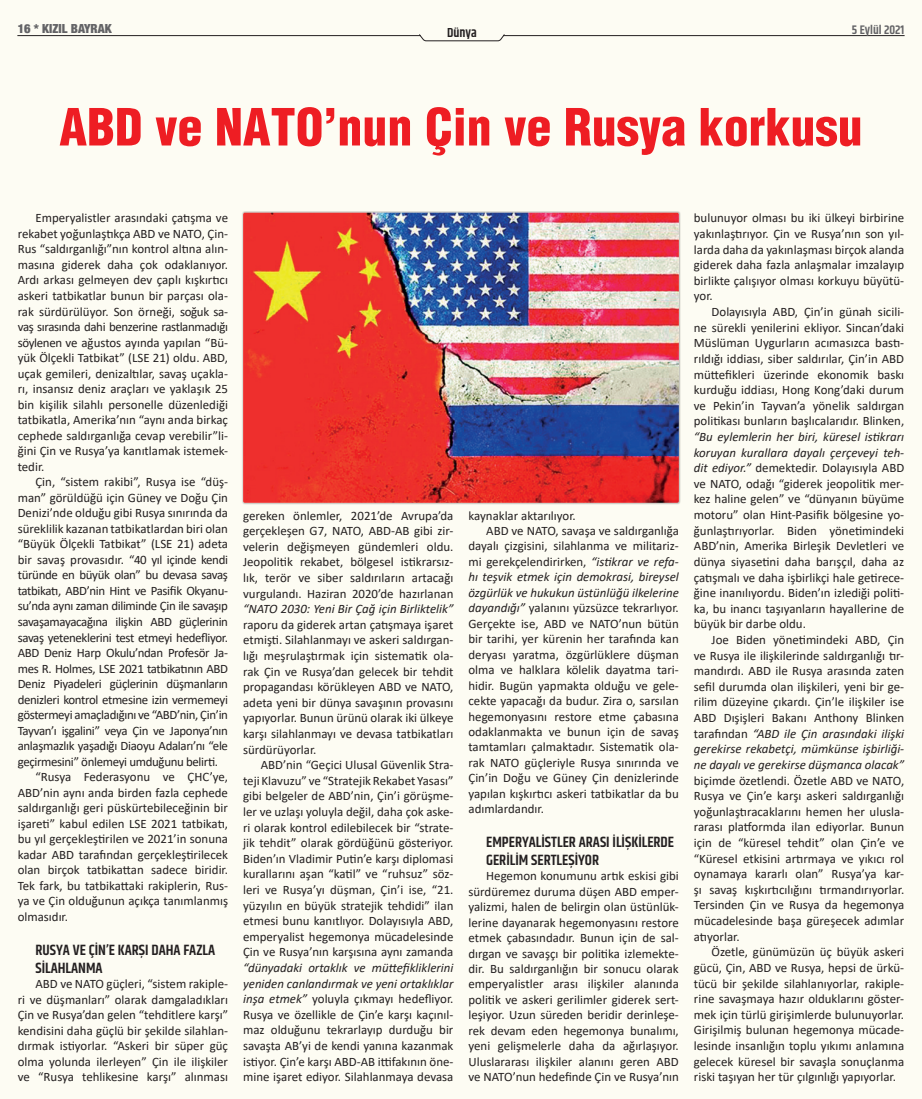
<style>
.page{position:relative;width:922px;height:1099px;background:#fff}
.page>*{position:absolute;margin:0;border:0;box-sizing:border-box;transform-origin:0 0}
.ana_başlık{font:900 condensed 50px "Helvetica";color:#ee1d23}
.ara_başlık{font:600 15px/18.1px "Khand";color:#231f20}
.t1{font:600 13.12px "Khand";color:#231f20}
.Normal__Web{font:12.88px/15.6px "Calibri";color:#231f20;text-align:justify}
.t2{font:900 condensed 12.5px "Helvetica Neue";color:#636366}
.t3{font:600 12.5px "Khand";color:#636366}
.s1{font-style:italic}
</style>
<div class="page">
<div style="left:0;top:0;width:921px;height:1098px;background:#fdfcf3"></div>
<hr style="left:18px;top:35px;width:402px;height:1px;background:#231f20">
<hr style="left:503px;top:35px;width:400px;height:1px;background:#231f20">
<svg style="left:419px;top:34px;width:85px;height:7px"></svg>
<img style="left:243px;top:213px;width:435px;height:290px">
<p class="t2" style="left:18px;top:20px;width:95px">16 * KIZIL BAYRAK</p>
<p class="t3" style="left:851px;top:22px;width:54px">5 Eylül 2021</p>
<p class="t1" style="left:447px;top:24px;width:31px">Dünya</p>
<p class="ana_başlık" style="left:59px;top:96px;width:804px">ABD ve NATO’nun Çin ve Rusya korkusu</p>
<p class="Normal__Web" style="left:18px;top:210px;width:212px;text-indent:18px">Emperyalistler arasındaki çatışma ve rekabet yoğunlaştıkça ABD ve NATO, Çin-Rus “saldırganlığı”nın kontrol altına alın&shy;masına giderek daha çok odaklanıyor.<br>Ardı arkası gelmeyen dev çaplı kışkırtıcı askeri tatbikatlar bunun bir parçası ola&shy;rak sürdürülüyor. Son örneği, soğuk sa&shy;vaş sırasında dahi benzerine rastlanmadığı söylenen ve ağustos ayında yapılan “Bü&shy;yük Ölçekli Tatbikat” (LSE 21) oldu. ABD, uçak gemileri, denizaltılar, savaş uçakla&shy;rı, insansız deniz araçları ve yaklaşık 25 bin kişilik silahlı personelle düzenlediği tatbikatla, Amerika’nın “aynı anda birkaç cephede saldırganlığa cevap verebilir”li&shy;ğini Çin ve Rusya’ya kanıtlamak istemek&shy;tedir.</p>
<p class="Normal__Web" style="left:18px;top:474px;width:212px;text-indent:18px">Çin, “sistem rakibi”, Rusya ise “düş&shy;man” görüldüğü için Güney ve Doğu Çin Denizi’nde olduğu gibi Rusya sınırında da süreklilik kazanan tatbikatlardan biri olan “Büyük Ölçekli Tatbikat” (LSE 21) adeta bir savaş provasıdır. “40 yıl içinde kendi türünde en büyük olan” bu devasa savaş tatbikatı, ABD’nin Hint ve Pasifik Okyanu&shy;su’nda aynı zaman diliminde Çin ile savaşıp savaşamayacağına ilişkin ABD güçlerinin savaş yeteneklerini test etmeyi hedefliyor.<br>ABD Deniz Harp Okulu’ndan Profesör Ja&shy;mes R. Holmes, LSE 2021 tatbikatının ABD Deniz Piyadeleri güçlerinin düşmanların denizleri kontrol etmesine izin vermemeyi göstermeyi amaçladığını ve “ABD’nin, Çin’in Tayvan’ı işgalini” veya Çin ve Japonya’nın anlaşmazlık yaşadığı Diaoyu Adaları’nı “ele geçirmesini” önlemeyi umduğunu belirti.</p>
<p class="Normal__Web" style="left:18px;top:768px;width:212px;text-indent:18px">“Rusya Federasyonu ve ÇHC’ye, ABD’nin aynı anda birden fazla cephede saldırganlığı geri püskürtebileceğinin bir işareti” kabul edilen LSE 2021 tatbikatı, bu yıl gerçekleştirilen ve 2021’in sonuna kadar ABD tarafından gerçekleştirilecek olan birçok tatbikattan sadece biridir.<br>Tek fark, bu tatbikattaki rakiplerin, Rus&shy;ya ve Çin olduğunun açıkça tanımlanmış olmasıdır.</p>
<p class="ara_başlık" style="left:35px;top:941px;width:181px">RUSYA VE ÇIN’E KARŞI DAHA FAZLA<br>SILAHLANMA</p>
<p class="Normal__Web" style="left:18px;top:975px;width:212px;text-indent:18px">ABD ve NATO güçleri, “sistem rakiple&shy;ri ve düşmanları” olarak damgaladıkları Çin ve Rusya’dan gelen “tehditlere karşı” kendisini daha güçlü bir şekilde silahlan&shy;dırmak istiyorlar. “Askeri bir süper güç olma yolunda ilerleyen” Çin ile ilişkiler ve “Rusya tehlikesine karşı” alınması</p>
<p class="Normal__Web" style="left:243px;top:507px;width:212px">gereken önlemler, 2021’de Avrupa’da gerçekleşen G7, NATO, ABD-AB gibi zir&shy;velerin değişmeyen gündemleri oldu.<br>Jeopolitik rekabet, bölgesel istikrarsız&shy;lık, terör ve siber saldırıların artacağı vurgulandı. Haziran 2020’de hazırlanan <span class="s1">“NATO 2030: Yeni Bir Çağ için Birliktelik” </span>raporu da giderek artan çatışmaya işaret etmişti. Silahlanmayı ve askeri saldırgan&shy;lığı meşrulaştırmak için sistematik ola&shy;rak Çin ve Rusya’dan gelecek bir tehdit propagandası körükleyen ABD ve NATO, adeta yeni bir dünya savaşının provasını yapıyorlar. Bunun ürünü olarak iki ülkeye karşı silahlanmayı ve devasa tatbikatları sürdürüyorlar.</p>
<p class="Normal__Web" style="left:243px;top:756px;width:212px;text-indent:18px">ABD’nin “Geçici Ulusal Güvenlik Stra&shy;teji Klavuzu” ve “Stratejik Rekabet Yasası” gibi belgeler de ABD’nin, Çin’i görüşme&shy;ler ve uzlaşı yoluyla değil, daha çok aske&shy;ri olarak kontrol edilebilecek bir “strate&shy;jik tehdit” olarak gördüğünü gösteriyor.<br>Biden’ın Vladimir Putin’e karşı diplomasi kurallarını aşan “katil” ve “ruhsuz” söz&shy;leri ve Rusya’yı düşman, Çin’i ise, “21. yüzyılın en büyük stratejik tehdidi” ilan etmesi bunu kanıtlıyor. Dolayısıyla ABD, emperyalist hegemonya mücadelesinde Çin ve Rusya’nın karşısına aynı zamanda <span class="s1">“dünyadaki ortaklık ve müttefikliklerini yeniden canlandırmak ve yeni ortaklıklar inşa etmek”</span> yoluyla çıkmayı hedefliyor.<br>Rusya ve özellikle de Çin’e karşı kaçınıl&shy;maz olduğunu tekrarlayıp durduğu bir savaşta AB’yi de kendi yanına kazanmak istiyor. Çin’e karşı ABD-AB ittifakının öne&shy;mine işaret ediyor. Silahlanmaya devasa</p>
<p class="Normal__Web" style="left:468px;top:507px;width:109px">kaynaklar aktarılıyor.</p>
<p class="Normal__Web" style="left:468px;top:522px;width:212px;text-indent:18px">ABD ve NATO, savaşa ve saldırganlığa dayalı çizgisini, silahlanma ve militariz&shy;mi gerekçelendirirken, <span class="s1">“istikrar ve refa&shy;hı teşvik etmek için demokrasi, bireysel özgürlük ve hukukun üstünlüğü ilkelerine dayandığı”</span> yalanını yüzsüzce tekrarlıyor.<br>Gerçekte ise, ABD ve NATO’nun bütün bir tarihi, yer kürenin her tarafında kan deryası yaratma, özgürlüklere düşman olma ve halklara kölelik dayatma tari&shy;hidir. Bugün yapmakta olduğu ve gele&shy;cekte yapacağı da budur. Zira o, sarsılan hegemonyasını restore etme çabasına odaklanmakta ve bunun için de savaş tamtamları çalmaktadır. Sistematik ola&shy;rak NATO güçleriyle Rusya sınırında ve Çin’in Doğu ve Güney Çin denizlerinde yapılan kışkırtıcı askeri tatbikatlar da bu adımlardandır.</p>
<p class="ara_başlık" style="left:486px;top:833px;width:189px">EMPERYALISTLER ARASI ILIŞKILERDE<br>GERILIM SERTLEŞIYOR</p>
<p class="Normal__Web" style="left:468px;top:867px;width:212px;text-indent:18px">Hegemon konumunu artık eskisi gibi sürdüremez duruma düşen ABD emper&shy;yalizmi, halen de belirgin olan üstünlük&shy;lerine dayanarak hegemonyasını restore etmek çabasındadır. Bunun için de sal&shy;dırgan ve savaşçı bir politika izlemekte&shy;dir. Bu saldırganlığın bir sonucu olarak emperyalistler arası ilişkiler alanında politik ve askeri gerilimler giderek sert&shy;leşiyor. Uzun süreden beridir derinleşe&shy;rek devam eden hegemonya bunalımı, yeni gelişmelerle daha da ağırlaşıyor.<br>Uluslararası ilişkiler alanını geren ABD ve NATO’nun hedefinde Çin ve Rusya’nın</p>
<p class="Normal__Web" style="left:693px;top:210px;width:212px">bulunuyor olması bu iki ülkeyi birbirine yakınlaştırıyor. Çin ve Rusya’nın son yıl&shy;larda daha da yakınlaşması birçok alanda giderek daha fazla anlaşmalar imzalayıp birlikte çalışıyor olması korkuyu büyütü&shy;yor.</p>
<p class="Normal__Web" style="left:693px;top:303px;width:212px;text-indent:18px">Dolayısıyla ABD, Çin’in günah sicili&shy;ne sürekli yenilerini ekliyor. Sincan’daki Müslüman Uygurların acımasızca bastı&shy;rıldığı iddiası, siber saldırılar, Çin’in ABD müttefikleri üzerinde ekonomik baskı kurduğu iddiası, Hong Kong’daki durum ve Pekin’in Tayvan’a yönelik saldırgan politikası bunların başlıcalarıdır. Blinken, <span class="s1">“Bu eylemlerin her biri, küresel istikrarı koruyan kurallara dayalı çerçeveyi teh&shy;dit ediyor.”</span> demektedir. Dolayısıyla ABD ve NATO, odağı “giderek jeopolitik mer&shy;kez haline gelen” ve “dünyanın büyüme motoru” olan Hint-Pasifik bölgesine yo&shy;ğunlaştırıyorlar. Biden yönetimindeki ABD’nin, Amerika Birleşik Devletleri ve dünya siyasetini daha barışçıl, daha az çatışmalı ve daha işbirlikçi hale getirece&shy;ğine inanılıyordu. Biden’ın izlediği politi&shy;ka, bu inancı taşıyanların hayallerine de büyük bir darbe oldu.</p>
<p class="Normal__Web" style="left:693px;top:631px;width:212px;text-indent:18px">Joe Biden yönetimindeki ABD, Çin ve Rusya ile ilişkilerinde saldırganlığı tır&shy;mandırdı. ABD ile Rusya arasında zaten sefil durumda olan ilişkileri, yeni bir ge&shy;rilim düzeyine çıkardı. Çin’le ilişkiler ise ABD Dışişleri Bakanı Anthony Blinken tarafından <span class="s1">“ABD ile Çin arasındaki ilişki gerekirse rekabetçi, mümkünse işbirliği&shy;ne dayalı ve gerekirse düşmanca olacak” </span>biçimde özetlendi. Özetle ABD ve NATO, Rusya ve Çin’e karşı askeri saldırganlığı yoğunlaştıracaklarını hemen her ulusla&shy;rarası platformda ilan ediyorlar. Bunun için de “küresel tehdit” olan Çin’e ve “Küresel etkisini artırmaya ve yıkıcı rol oynamaya kararlı olan” Rusya’ya kar&shy;şı savaş kışkırtıcılığını tırmandırıyorlar.<br>Tersinden Çin ve Rusya da hegemonya mücadelesinde başa güreşecek adımlar atıyorlar.</p>
<p class="Normal__Web" style="left:693px;top:943px;width:212px;text-indent:18px">Özetle, günümüzün üç büyük askeri gücü, Çin, ABD ve Rusya, hepsi de ürkü&shy;tücü bir şekilde silahlanıyorlar, rakiple&shy;rine savaşmaya hazır olduklarını göster&shy;mek için türlü girişimlerde bulunuyorlar.<br>Girişilmiş bulunan hegemonya mücade&shy;lesinde insanlığın toplu yıkımı anlamına gelecek küresel bir savaşla sonuçlanma riski taşıyan her tür çılgınlığı yapıyorlar.</p>
</div>
